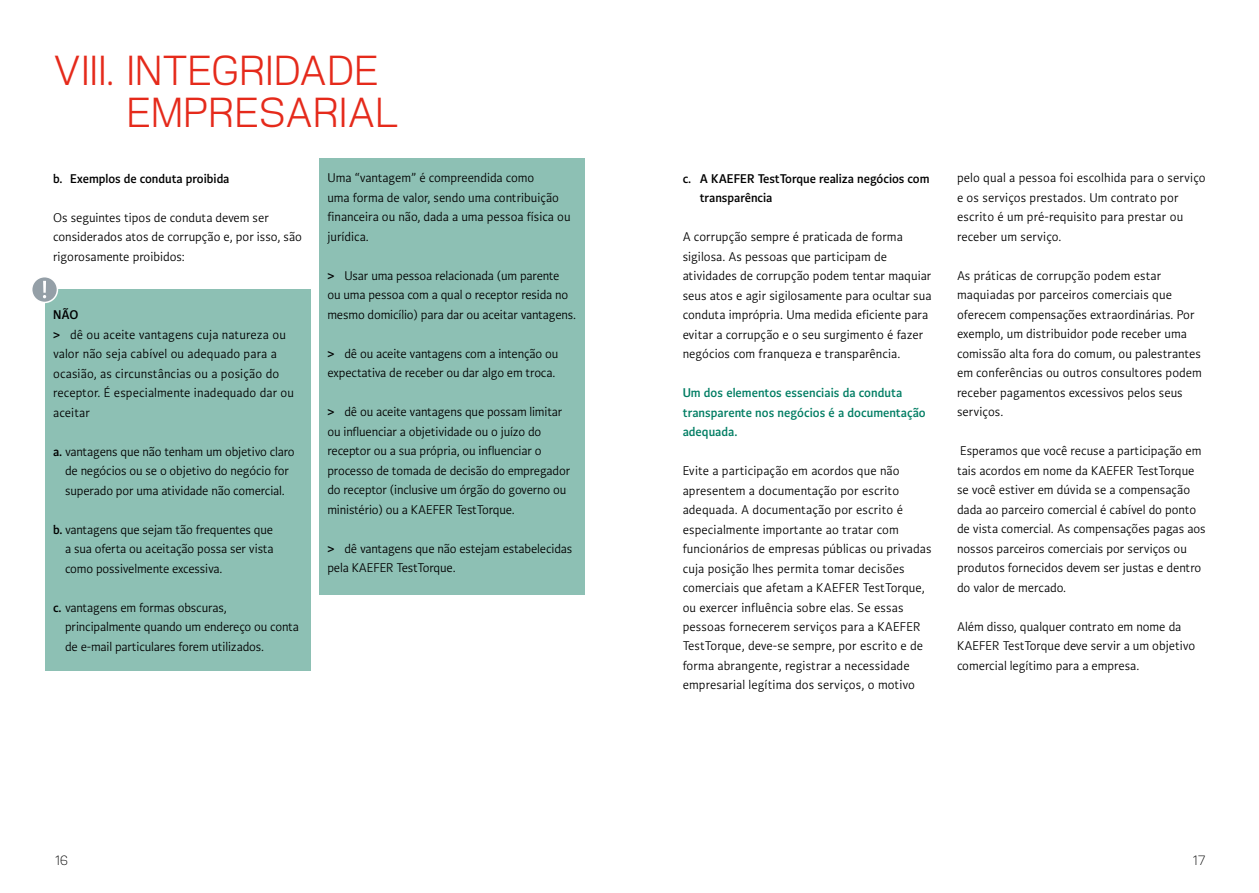
<style>
.page{position:relative;width:1259px;height:893px;background:#fff}
.page>*{position:absolute;margin:0;border:0;box-sizing:border-box;transform-origin:0 0}
.t1{font:42px/42px "Kaefer Headline";letter-spacing:.01em;color:#e52a1b}
.t2{font:13.5px/19.5px "Kaefer Copy";color:#000}
.t3{font:600 13.5px/19.5px "Kaefer Copy";letter-spacing:.005em;color:#007d63}
.t4{font:600 13.5px/19.5px "Kaefer Copy";color:#000}
.t5{font:300 13.5px "Kaefer Headline";color:#000}
.s1{font-weight:600}
</style>
<div class="page">
<div style="left:45px;top:289px;width:265px;height:382px;background:#8dc0b4"></div>
<div style="left:319px;top:159px;width:266px;height:436px;background:#8dc0b4"></div>
<div style="left:32px;top:277px;width:25px;height:25px;background:#949fa7;border-radius:50%"></div>
<div style="left:31px;top:276px;width:27px;height:27px;border:2px solid #fff;border-radius:50%"></div>
<svg style="left:43px;top:281px;width:3px;height:17px"></svg>
<h1 class="t1" style="left:127px;top:49px;width:273px;text-indent:-73px">VIII. INTEGRIDADE<br>EMPRESARIAL</h1>
<p class="t4" style="left:53px;top:169px;width:178px">b. Exemplos de conduta proibida</p>
<p class="t2" style="left:53px;top:208px;width:250px">Os seguintes tipos de conduta devem ser considerados atos de corrupção e, por isso, são rigorosamente proibidos:</p>
<p class="t2" style="left:53px;top:305px;width:242px"><span class="s1">NÃO<br>&gt;</span> dê ou aceite vantagens cuja natureza ou valor não seja cabível ou adequado para a ocasião, as circunstâncias ou a posição do receptor. É especialmente inadequado dar ou aceitar</p>
<p class="t2" style="left:53px;top:441px;width:243px;text-align:center"><span class="s1">a.</span> vantagens que não tenham um objetivo claro de negócios ou se o objetivo do negócio for superado por uma atividade não comercial.</p>
<p class="t2" style="left:65px;top:519px;width:210px;text-align:justify;text-indent:-12px"><span class="s1">b.</span> vantagens que sejam tão frequentes que a sua oferta ou aceitação possa ser vista como possivelmente excessiva.</p>
<p class="t2" style="left:65px;top:597px;width:235px;text-indent:-12px"><span class="s1">c.</span> vantagens em formas obscuras, principalmente quando um endereço ou conta de e-mail particulares forem utilizados.</p>
<p class="t2" style="left:327px;top:168px;width:244px">Uma “vantagem” é compreendida como<br>uma forma de valor, sendo uma contribuição financeira ou não, dada a uma pessoa física ou jurídica.</p>
<p class="t2" style="left:327px;top:266px;width:250px"><span class="s1">&gt;</span> Usar uma pessoa relacionada (um parente<br>ou uma pessoa com a qual o receptor resida no mesmo domicílio) para dar ou aceitar vantagens.</p>
<p class="t2" style="left:327px;top:344px;width:232px"><span class="s1">&gt;</span> dê ou aceite vantagens com a intenção ou expectativa de receber ou dar algo em troca.</p>
<p class="t2" style="left:327px;top:402px;width:244px"><span class="s1">&gt;</span> dê ou aceite vantagens que possam limitar ou influenciar a objetividade ou o juízo do receptor ou a sua própria, ou influenciar o processo de tomada de decisão do empregador do receptor (inclusive um órgão do governo ou ministério) ou a KAEFER TestTorque.</p>
<p class="t2" style="left:327px;top:539px;width:246px"><span class="s1">&gt;</span> dê vantagens que não estejam estabelecidas pela KAEFER TestTorque.</p>
<p class="t4" style="left:699px;top:169px;width:231px;text-indent:-17px">c. A KAEFER TestTorque realiza negócios com transparência</p>
<p class="t2" style="left:682px;top:227px;width:250px">A corrupção sempre é praticada de forma sigilosa. As pessoas que participam de atividades de corrupção podem tentar maquiar seus atos e agir sigilosamente para ocultar sua conduta imprópria. Uma medida eficiente para evitar a corrupção e o seu surgimento é fazer negócios com franqueza e transparência.</p>
<p class="t3" style="left:682px;top:383px;width:245px">Um dos elementos essenciais da conduta transparente nos negócios é a documentação adequada.</p>
<p class="t2" style="left:682px;top:461px;width:250px">Evite a participação em acordos que não apresentem a documentação por escrito adequada. A documentação por escrito é especialmente importante ao tratar com funcionários de empresas públicas ou privadas cuja posição lhes permita tomar decisões comerciais que afetam a KAEFER TestTorque, ou exercer influência sobre elas. Se essas pessoas fornecerem serviços para a KAEFER TestTorque, deve-se sempre, por escrito e de forma abrangente, registrar a necessidade empresarial legítima dos serviços, o motivo</p>
<p class="t2" style="left:957px;top:168px;width:250px">pelo qual a pessoa foi escolhida para o serviço e os serviços prestados. Um contrato por escrito é um pré-requisito para prestar ou receber um serviço.</p>
<p class="t2" style="left:957px;top:266px;width:246px">As práticas de corrupção podem estar maquiadas por parceiros comerciais que oferecem compensações extraordinárias. Por exemplo, um distribuidor pode receber uma comissão alta fora do comum, ou palestrantes em conferências ou outros consultores podem receber pagamentos excessivos pelos seus serviços.</p>
<p class="t2" style="left:957px;top:441px;width:250px">Esperamos que você recuse a participação em tais acordos em nome da KAEFER TestTorque se você estiver em dúvida se a compensação dada ao parceiro comercial é cabível do ponto de vista comercial. As compensações pagas aos nossos parceiros comerciais por serviços ou produtos fornecidos devem ser justas e dentro do valor de mercado.</p>
<p class="t2" style="left:957px;top:617px;width:240px">Além disso, qualquer contrato em nome da<br>KAEFER TestTorque deve servir a um objetivo comercial legítimo para a empresa.</p>
<p class="t5" style="left:55px;top:853px;width:14px">16</p>
<p class="t5" style="left:1192px;top:853px;width:14px">17</p>
</div>
